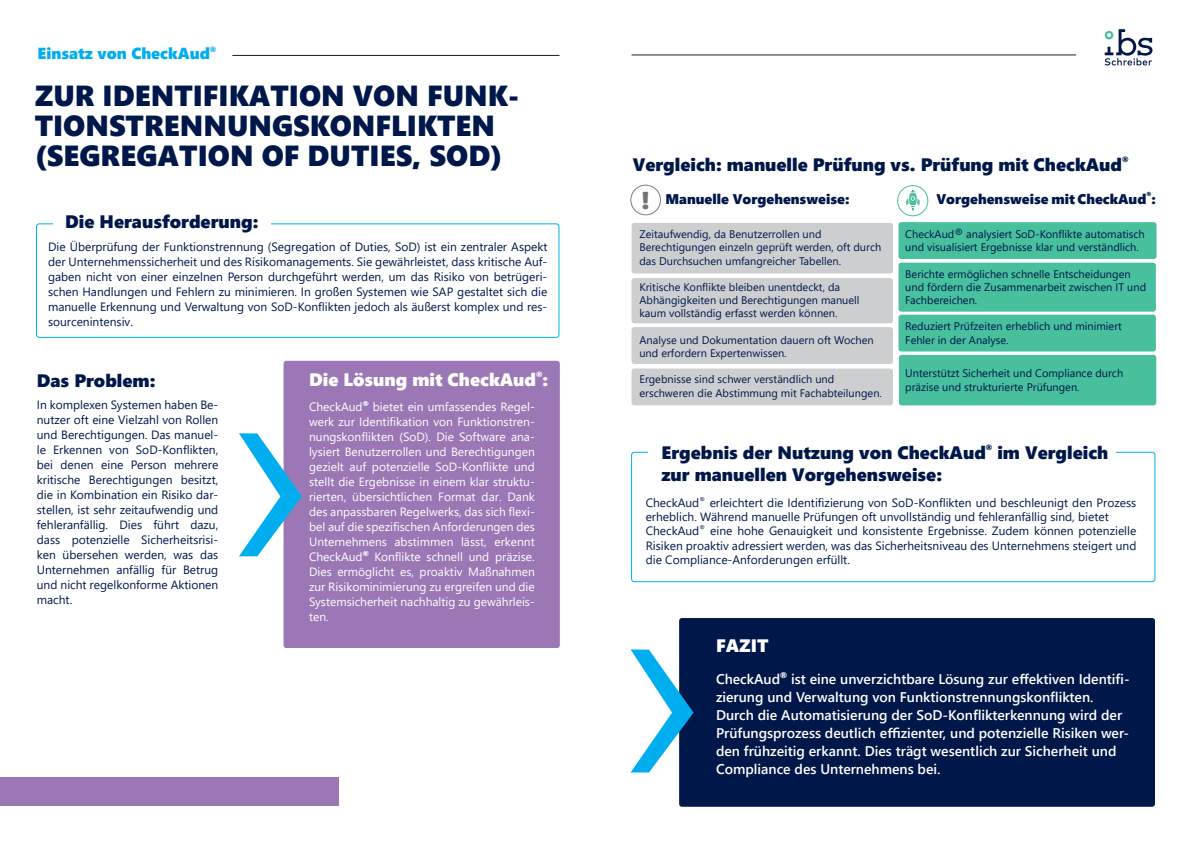
<style>
.page{position:relative;width:1191px;height:842px;background:#fff}
.page>*{position:absolute;margin:0;border:0;box-sizing:border-box;transform-origin:0 0}
.t1{font:29px/30px "Segoe UI Black";color:#00174a}
.t2{font:24.4px "Segoe UI Black";color:#717275}
.t3{font:18px "Segoe UI Black";color:#00174a}
.t4{font:18px "Segoe UI Black";color:#fff}
.t5{font:16px "Segoe UI Black";color:#00aeef}
.t6{font:600 14px/18px "Segoe UI";color:#fff}
.t7{font:14px "Segoe UI Black";color:#00174a}
.t8{font:12px/15px "Segoe UI";color:#00174a;text-align:justify}
.t9{font:12px/15px "Segoe UI";color:#fff;text-align:justify}
.t10{font:11px/13.2px "Segoe UI";color:#00174a}
.t11{font:7.6px "Segoe UI Black";color:#00174a}
.t12{font:7.6px "Segoe UI Black";color:#00aeef}
.t13{font:7.6px "Segoe UI Black";color:#fff}
.t14{font:5.8px "Segoe UI Black";color:#00174a}
</style>
<div class="page">
<div style="left:283px;top:361px;width:277px;height:287px;background:#9b78b5;border-radius:3px"></div>
<svg style="left:239px;top:433px;width:63px;height:123px"></svg>
<div style="left:36px;top:223px;width:523px;height:115px;border:1px solid #00aeef;border-radius:3px"></div>
<div style="left:53px;top:215px;width:217px;height:22px;background:#fff"></div>
<hr style="left:232px;top:55px;width:327px;height:1px;background:#231f20">
<div style="left:0;top:778px;width:339px;height:28px;background:#9b78b5"></div>
<div style="left:898px;top:222px;width:258px;height:37px;background:#48bf9d;border-radius:3px"></div>
<div style="left:898px;top:263px;width:257px;height:49px;background:#48bf9d;border-radius:3px"></div>
<div style="left:898px;top:315px;width:257px;height:36px;background:#48bf9d;border-radius:3px"></div>
<div style="left:899px;top:355px;width:257px;height:50px;background:#48bf9d;border-radius:3px"></div>
<div style="left:631px;top:278px;width:262px;height:45px;background:#cdced0;border-radius:3px"></div>
<div style="left:631px;top:327px;width:262px;height:37px;background:#cdced0;border-radius:3px"></div>
<div style="left:631px;top:368px;width:262px;height:37px;background:#cdced0;border-radius:3px"></div>
<div style="left:631px;top:223px;width:262px;height:50px;background:#cdced0;border-radius:3px"></div>
<svg style="left:1104px;top:29px;width:48px;height:36px"></svg>
<div style="left:679px;top:618px;width:476px;height:189px;background:#00174a;border-radius:3px"></div>
<div style="left:631px;top:452px;width:524px;height:130px;border:1px solid #00aeef;border-radius:3px"></div>
<div style="left:648px;top:438px;width:368px;height:43px;background:#fff"></div>
<div style="left:661px;top:446px;width:454px;height:44px;background:#fff"></div>
<hr style="left:631px;top:55px;width:445px;height:1px;background:#231f20">
<svg style="left:630px;top:649px;width:63px;height:123px"></svg>
<div style="left:897px;top:185px;width:31px;height:31px;border:1px solid #48bf9d;border-radius:50%"></div>
<svg style="left:906px;top:190px;width:13px;height:21px"></svg>
<div style="left:630px;top:185px;width:31px;height:30px;border:1px solid #7a7c7f;border-radius:50%"></div>
<p class="t5" style="left:38px;top:42px;width:174px">Einsatz von CheckAud</p>
<p class="t12" style="left:210px;top:44px;width:8px">®</p>
<p class="t1" style="left:35px;top:79px;width:486px">ZUR IDENTIFIKATION VON FUNK-<br>TIONSTRENNUNGSKONFLIKTEN</p>
<p class="t1" style="left:35px;top:139px;width:469px">(SEGREGATION OF DUTIES, SOD)</p>
<p class="t3" style="left:65px;top:209px;width:195px">Die Herausforderung:</p>
<p class="t8" style="left:48px;top:238px;width:501px">Die Überprüfung der Funktionstrennung (Segregation of Duties, SoD) ist ein zentraler Aspekt der Unternehmenssicherheit und des Risikomanagements. Sie gewährleistet, dass kritische Auf&shy;gaben nicht von einer einzelnen Person durchgeführt werden, um das Risiko von betrügeri&shy;schen Handlungen und Fehlern zu minimieren. In großen Systemen wie SAP gestaltet sich die manuelle Erkennung und Verwaltung von SoD-Konflikten jedoch als äußerst komplex und res&shy;sourcenintensiv.</p>
<p class="t13" style="left:536px;top:369px;width:8px">®</p>
<p class="t3" style="left:37px;top:368px;width:120px">Das Problem:</p>
<p class="t4" style="left:309px;top:367px;width:241px">Die Lösung mit CheckAud :</p>
<p class="t8" style="left:37px;top:397px;width:183px">In komplexen Systemen haben Be&shy;nutzer oft eine Vielzahl von Rollen und Berechtigungen. Das manuel&shy;le Erkennen von SoD-Konflikten, bei denen eine Person mehrere kritische Berechtigungen besitzt, die in Kombination ein Risiko dar&shy;stellen, ist sehr zeitaufwendig und fehleranfällig. Dies führt dazu, dass potenzielle Sicherheitsrisi&shy;ken übersehen werden, was das Unternehmen anfällig für Betrug und nicht regelkonforme Aktionen macht.</p>
<p class="t9" style="left:309px;top:398px;width:227px">CheckAud<sup>®</sup> bietet ein umfassendes Regel&shy;werk zur Identifikation von Funktionstren&shy;nungskonflikten (SoD). Die Software ana&shy;lysiert Benutzerrollen und Berechtigungen gezielt auf potenzielle SoD-Konflikte und stellt die Ergebnisse in einem klar struktu&shy;rierten, übersichtlichen Format dar. Dank des anpassbaren Regelwerks, das sich flexi&shy;bel auf die spezifischen Anforderungen des Unternehmens abstimmen lässt, erkennt CheckAud<sup>®</sup> Konflikte schnell und präzise.<br>Dies ermöglicht es, proaktiv Maßnahmen zur Risikominimierung zu ergreifen und die Systemsicherheit nachhaltig zu gewährleis&shy;ten.</p>
<p class="t3" style="left:632px;top:152px;width:491px">Vergleich: manuelle Prüfung vs. Prüfung mit CheckAud</p>
<p class="t11" style="left:1122px;top:153px;width:8px">®</p>
<p class="t7" style="left:665px;top:189px;width:186px">Manuelle Vorgehensweise:</p>
<p class="t7" style="left:936px;top:188px;width:221px">Vorgehensweise mit CheckAud :</p>
<p class="t2" style="left:641px;top:182px;width:10px">!</p>
<p class="t14" style="left:1146px;top:190px;width:6px">®</p>
<p class="t10" style="left:639px;top:227px;width:243px">Zeitaufwendig, da Benutzerrollen und<br>Berechtigungen einzeln geprüft werden, oft durch das Durchsuchen umfangreicher Tabellen.</p>
<p class="t10" style="left:639px;top:280px;width:222px">Kritische Konflikte bleiben unentdeckt, da<br>Abhängigkeiten und Berechtigungen manuell kaum vollständig erfasst werden können.</p>
<p class="t10" style="left:639px;top:332px;width:236px">Analyse und Dokumentation dauern oft Wochen und erfordern Expertenwissen.</p>
<p class="t10" style="left:639px;top:372px;width:244px">Ergebnisse sind schwer verständlich und erschweren die Abstimmung mit Fachabteilungen.</p>
<p class="t10" style="left:905px;top:226px;width:241px;text-indent:36px">◆ analysiert SoD-Konflikte automatisch und visualisiert Ergebnisse klar und verständlich.</p>
<p class="t10" style="left:905px;top:266px;width:242px">Berichte ermöglichen schnelle Entscheidungen und fördern die Zusammenarbeit zwischen IT und<br>Fachbereichen.</p>
<p class="t10" style="left:905px;top:319px;width:218px">Reduziert Prüfzeiten erheblich und minimiert<br>Fehler in der Analyse.</p>
<p class="t10" style="left:905px;top:366px;width:219px">Unterstützt Sicherheit und Compliance durch präzise und strukturierte Prüfungen.</p>
<p class="t3" style="left:661px;top:440px;width:326px">Ergebnis der Nutzung von CheckAud</p>
<p class="t11" style="left:986px;top:441px;width:8px">®</p>
<p class="t3" style="left:997px;top:440px;width:112px">im Vergleich</p>
<p class="t3" style="left:661px;top:461px;width:282px">zur manuellen Vorgehensweise:</p>
<p class="t8" style="left:645px;top:494px;width:492px;line-height:14.4px">CheckAud<sup>®</sup> erleichtert die Identifizierung von SoD-Konflikten und beschleunigt den Prozess erheblich. Während manuelle Prüfungen oft unvollständig und fehleranfällig sind, bietet</p>
<p class="t8" style="left:645px;top:523px;width:492px;line-height:14.4px">CheckAud<sup>®</sup> eine hohe Genauigkeit und konsistente Ergebnisse. Zudem können potenzielle Risiken proaktiv adressiert werden, was das Sicherheitsniveau des Unternehmens steigert und die Compliance-Anforderungen erfüllt.</p>
<p class="t4" style="left:716px;top:633px;width:54px">FAZIT</p>
<p class="t6" style="left:716px;top:669px;width:415px">CheckAud<sup>®</sup> ist eine unverzichtbare Lösung zur effektiven Identifi&shy;zierung und Verwaltung von Funktionstrennungskonflikten.<br>Durch die Automatisierung der SoD-Konflikterkennung wird der Prüfungsprozess deutlich effizienter, und potenzielle Risiken wer&shy;den frühzeitig erkannt. Dies trägt wesentlich zur Sicherheit und Compliance des Unternehmens bei.</p>
</div>
